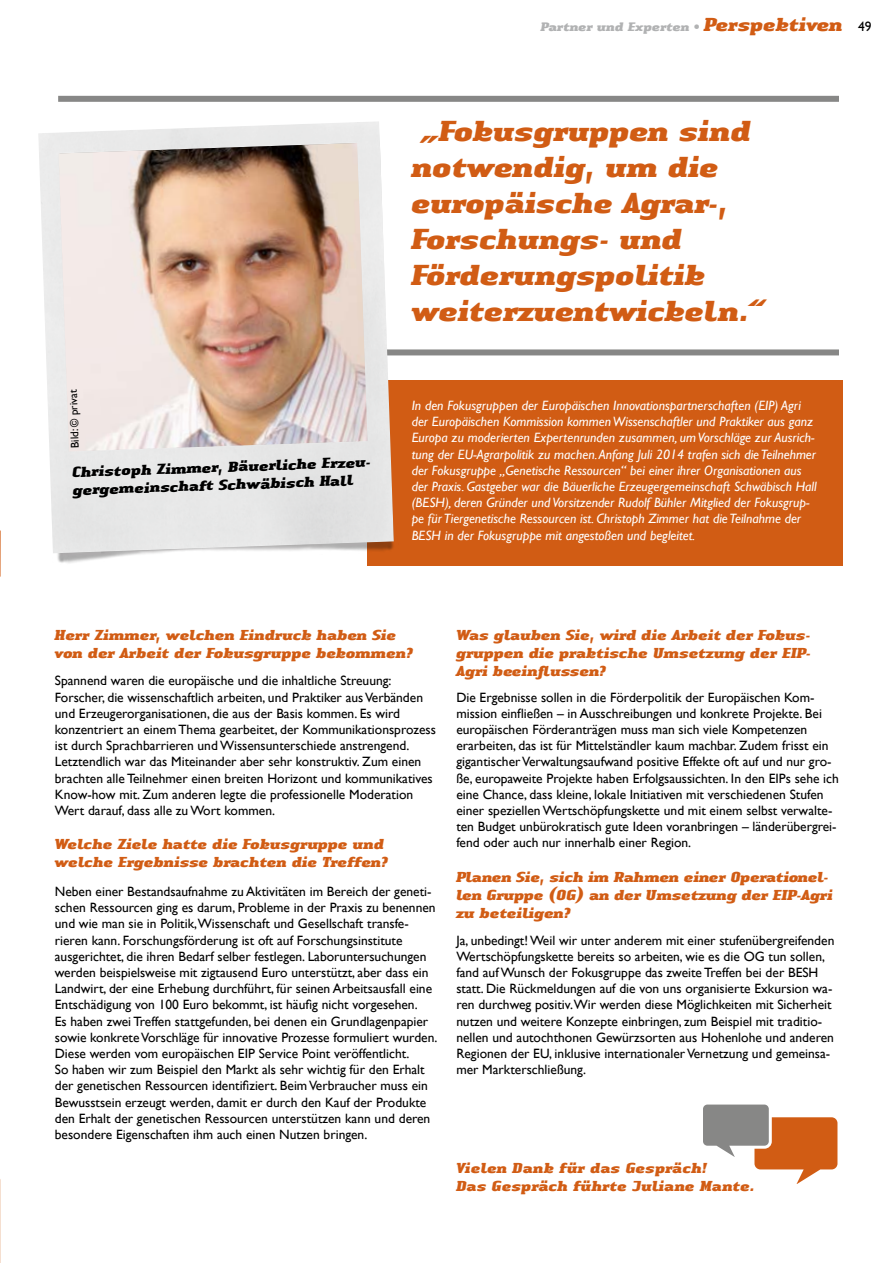
<style>
.page{position:relative;width:893px;height:1263px;background:#fff}
.page>*{position:absolute;margin:0;border:0;box-sizing:border-box;transform-origin:0 0}
.t1{font:italic 900 30px/36px "Authentic Serif Com";color:#d15c14}
.t2{font:italic 900 15px/18px "Authentic Serif Com";color:#d15c14}
.t3{font:italic 900 15px/18px "Authentic Serif Com";color:#000}
.t4{font:13.5px/16.2px "Gill Sans";color:#000}
.t5{font:italic 13.5px/16.2px "Gill Sans";color:#fff}
.t6{font:italic 900 12.75px "Authentic Serif Com";color:#b1b2b3}
.t7{font:11.25px "Gill Sans";color:#000}
.s1{font-size:19.5px;color:#d15c14}
.s2{font-family:"Gill Sans";font-weight:400;font-style:normal;font-size:13.5px;color:#000}
</style>
<div class="page">
<svg style="left:0;top:1179px;width:1px;height:84px"></svg>
<div style="left:58px;top:96px;width:781px;height:6px;background:#878786"></div>
<div style="left:341px;top:349px;width:498px;height:6px;background:#878786"></div>
<div style="left:367px;top:381px;width:476px;height:185px;background:#d15c14"></div>
<img style="left:38px;top:121px;width:356px;height:432px">
<img style="left:59px;top:143px;width:308px;height:308px">
<svg style="left:703px;top:1104px;width:135px;height:80px"></svg>
<svg style="left:0;top:148px;width:49px;height:429px"></svg>
<p class="t6" style="left:541px;top:19px;width:332px">Partner und Experten • <span class="s1">Perspektiven</span> <span class="s2">49</span></p>
<p class="t7" style="left:68px;top:449px;width:60px;rotate:-92deg">Bild: © privat</p>
<p class="t3" style="left:72px;top:463px;width:303px;rotate:-2deg">Christoph Zimmer, Bäuerliche Erzeu&shy;gergemeinschaft Schwäbisch Hall</p>
<h1 class="t1" style="left:412px;top:113px;width:355px;text-indent:10px">„Fokusgruppen sind notwendig, um die europäische Agrar-,<br>Forschungs- und<br>Förderungspolitik weiterzuentwickeln.“</h1>
<p class="t5" style="left:412px;top:397px;width:406px">In den Fokusgruppen der Europäischen Innovationspartnerschaften (EIP) Agri der Europäischen Kommission kommen Wissenschaftler und Praktiker aus ganz Europa zu moderierten Expertenrunden zusammen, um Vorschläge zur Ausrich&shy;tung der EU-Agrarpolitik zu machen. Anfang Juli 2014 trafen sich die Teilnehmer der Fokusgruppe „Genetische Ressourcen“ bei einer ihrer Organisationen aus der Praxis. Gastgeber war die Bäuerliche Erzeugergemeinschaft Schwäbisch Hall (BESH), deren Gründer und Vorsitzender Rudolf Bühler Mitglied der Fokusgrup&shy;pe für Tiergenetische Ressourcen ist. Christoph Zimmer hat die Teilnahme der BESH in der Fokusgruppe mit angestoßen und begleitet.</p>
<p class="t2" style="left:55px;top:626px;width:359px">Herr Zimmer, welchen Eindruck haben Sie von der Arbeit der Fokusgruppe bekommen?</p>
<p class="t4" style="left:55px;top:672px;width:383px">Spannend waren die europäische und die inhaltliche Streuung:<br>Forscher, die wissenschaftlich arbeiten, und Praktiker aus Verbänden und Erzeugerorganisationen, die aus der Basis kommen. Es wird konzentriert an einem Thema gearbeitet, der Kommunikationsprozess ist durch Sprachbarrieren und Wissensunterschiede anstrengend.<br>Letztendlich war das Miteinander aber sehr konstruktiv. Zum einen brachten alle Teilnehmer einen breiten Horizont und kommunikatives Know-how mit. Zum anderen legte die professionelle Moderation Wert darauf, dass alle zu Wort kommen.</p>
<p class="t2" style="left:55px;top:835px;width:334px">Welche Ziele hatte die Fokusgruppe und welche Ergebnisse brachten die Treffen?</p>
<p class="t4" style="left:55px;top:883px;width:384px">Neben einer Bestandsaufnahme zu Aktivitäten im Bereich der geneti&shy;schen Ressourcen ging es darum, Probleme in der Praxis zu benennen und wie man sie in Politik,Wissenschaft und Gesellschaft transfe&shy;rieren kann. Forschungsförderung ist oft auf Forschungsinstitute ausgerichtet, die ihren Bedarf selber festlegen. Laboruntersuchungen werden beispielsweise mit zigtausend Euro unterstützt, aber dass ein Landwirt, der eine Erhebung durchführt, für seinen Arbeitsausfall eine Entschädigung von 100 Euro bekommt, ist häufig nicht vorgesehen.<br>Es haben zwei Treffen stattgefunden, bei denen ein Grundlagenpapier sowie konkrete Vorschläge für innovative Prozesse formuliert wurden.<br>Diese werden vom europäischen EIP Service Point veröffentlicht.<br>So haben wir zum Beispiel den Markt als sehr wichtig für den Erhalt der genetischen Ressourcen identifiziert. Beim Verbraucher muss ein Bewusstsein erzeugt werden, damit er durch den Kauf der Produkte den Erhalt der genetischen Ressourcen unterstützen kann und deren besondere Eigenschaften ihm auch einen Nutzen bringen.</p>
<p class="t2" style="left:456px;top:626px;width:356px;text-align:justify">Was glauben Sie, wird die Arbeit der Fokus&shy;gruppen die praktische Umsetzung der EIP-Agri beeinflussen?</p>
<p class="t4" style="left:456px;top:689px;width:384px">Die Ergebnisse sollen in die Förderpolitik der Europäischen Kom&shy;mission einfließen – in Ausschreibungen und konkrete Projekte. Bei europäischen Förderanträgen muss man sich viele Kompetenzen erarbeiten, das ist für Mittelständler kaum machbar. Zudem frisst ein gigantischer Verwaltungsaufwand positive Effekte oft auf und nur gro&shy;ße, europaweite Projekte haben Erfolgsaussichten. In den EIPs sehe ich eine Chance, dass kleine, lokale Initiativen mit verschiedenen Stufen einer speziellen Wertschöpfungskette und mit einem selbst verwalte&shy;ten Budget unbürokratisch gute Ideen voranbringen – länderübergrei&shy;fend oder auch nur innerhalb einer Region.</p>
<p class="t2" style="left:456px;top:867px;width:378px">Planen Sie, sich im Rahmen einer Operationel&shy;len Gruppe (OG) an der Umsetzung der EIP-Agri zu beteiligen?</p>
<p class="t4" style="left:456px;top:932px;width:380px">Ja, unbedingt! Weil wir unter anderem mit einer stufenübergreifenden Wertschöpfungskette bereits so arbeiten, wie es die OG tun sollen, fand auf Wunsch der Fokusgruppe das zweite Treffen bei der BESH statt. Die Rückmeldungen auf die von uns organisierte Exkursion wa&shy;ren durchweg positiv.Wir werden diese Möglichkeiten mit Sicherheit nutzen und weitere Konzepte einbringen, zum Beispiel mit traditio&shy;nellen und autochthonen Gewürzsorten aus Hohenlohe und anderen Regionen der EU, inklusive internationaler Vernetzung und gemeinsa&shy;mer Markterschließung.</p>
<p class="t2" style="left:456px;top:1159px;width:300px">Vielen Dank für das Gespräch!<br>Das Gespräch führte Juliane Mante.</p>
</div>
